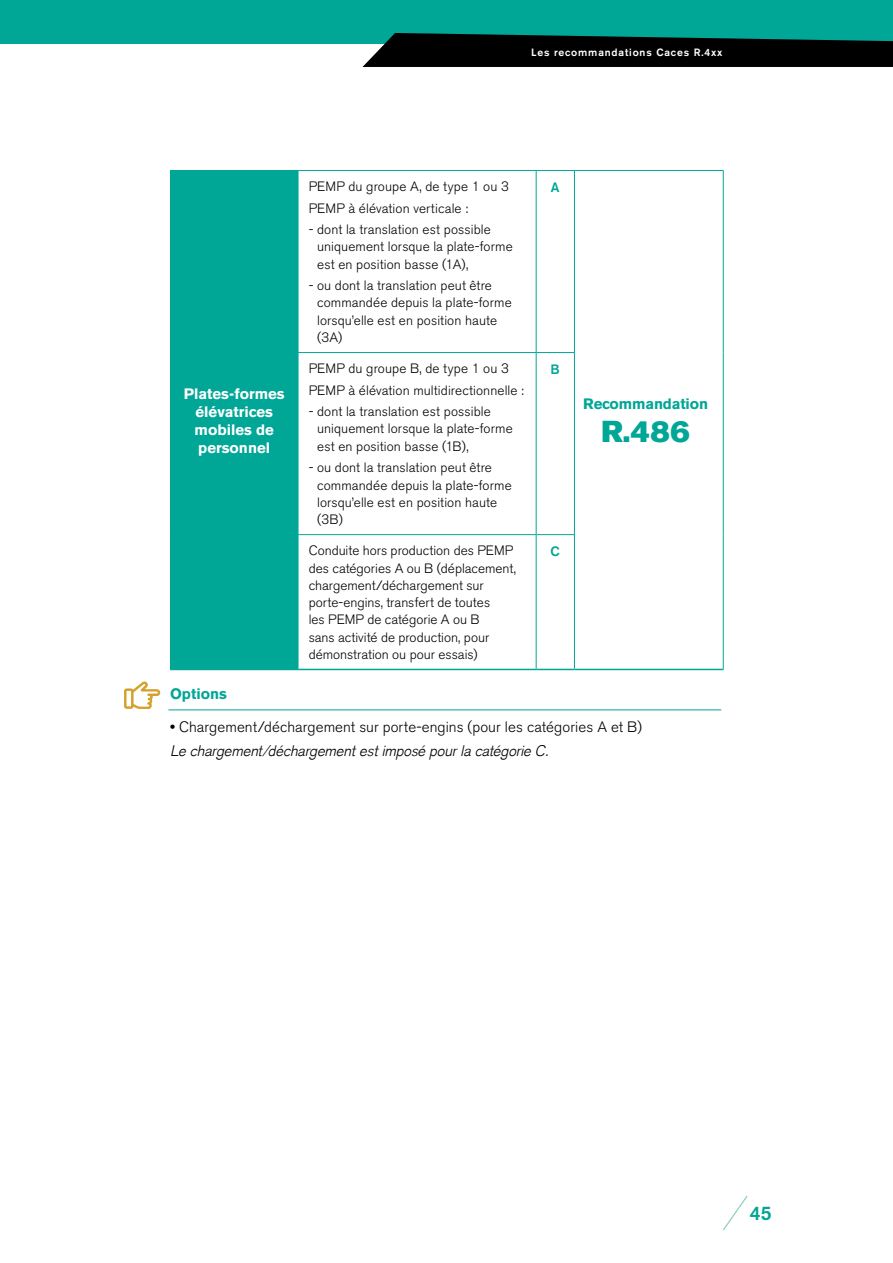
<style>
.page{position:relative;width:893px;height:1263px;background:#fff}
.page>*{position:absolute;margin:0;border:0;box-sizing:border-box;transform-origin:0 0}
.t1{font:30px "Akzidenz Grotesk BE Super";color:#00a696}
.t2{font:500 19.5px "Akzidenz Grotesk BE";color:#00a696}
.t3{font:300 15px "Akzidenz Grotesk BE";letter-spacing:.005em;color:#000}
.t4{font:italic 300 15px "Akzidenz Grotesk";color:#000}
.t5{font:700 15px/18px "Akzidenz Grotesk BE";color:#fff;text-align:center}
.t6{font:700 15px "Akzidenz Grotesk BE";letter-spacing:-.01em;color:#00a696}
.t7{font:300 13.5px/17.2px "Akzidenz Grotesk BE";letter-spacing:.01em;color:#000}
.t8{font:500 13.5px "Akzidenz Grotesk BE";color:#00a696}
.t9{font:500 10.5px "Akzidenz Grotesk BE";letter-spacing:.08em;color:#fff}
.s1{font-weight:500}
</style>
<div class="page">
<div style="left:0;top:0;width:893px;height:44px;background:#00a696"></div>
<svg style="left:362px;top:33px;width:531px;height:34px;background:#031917"></svg>
<svg style="left:723px;top:1196px;width:25px;height:35px"></svg>
<div style="left:170px;top:170px;width:128px;height:499px;background:#00a696"></div>
<hr style="left:170px;top:669px;width:128px;height:1px;background:#00a696">
<hr style="left:298px;top:170px;width:238px;height:1px;background:#00a696">
<hr style="left:298px;top:171px;width:1px;height:181px;background:#00a696">
<hr style="left:536px;top:170px;width:38px;height:1px;background:#00a696">
<hr style="left:536px;top:171px;width:1px;height:181px;background:#00a696">
<hr style="left:574px;top:170px;width:150px;height:1px;background:#00a696">
<hr style="left:574px;top:171px;width:1px;height:181px;background:#00a696">
<hr style="left:723px;top:171px;width:1px;height:182px;background:#00a696">
<hr style="left:723px;top:353px;width:1px;height:182px;background:#00a696">
<hr style="left:723px;top:535px;width:1px;height:134px;background:#00a696">
<hr style="left:574px;top:669px;width:150px;height:1px;background:#00a696">
<hr style="left:298px;top:352px;width:238px;height:1px;background:#00a696">
<hr style="left:298px;top:353px;width:1px;height:181px;background:#00a696">
<hr style="left:536px;top:352px;width:39px;height:1px;background:#00a696">
<hr style="left:536px;top:353px;width:1px;height:181px;background:#00a696">
<hr style="left:574px;top:353px;width:1px;height:181px;background:#00a696">
<hr style="left:298px;top:534px;width:238px;height:1px;background:#00a696">
<hr style="left:298px;top:535px;width:1px;height:134px;background:#00a696">
<hr style="left:536px;top:534px;width:39px;height:1px;background:#00a696">
<hr style="left:536px;top:535px;width:1px;height:134px;background:#00a696">
<hr style="left:574px;top:535px;width:1px;height:134px;background:#00a696">
<hr style="left:298px;top:669px;width:238px;height:1px;background:#00a696">
<hr style="left:536px;top:669px;width:38px;height:1px;background:#00a696">
<hr style="left:168px;top:709px;width:553px;height:1px;background:#00a696">
<svg style="left:124px;top:681px;width:36px;height:28px"></svg>
<p class="t9" style="left:531px;top:46px;width:193px">Les recommandations Caces R.4xx</p>
<p class="t5" style="left:184px;top:384px;width:102px">Plates-formes élévatrices mobiles de personnel</p>
<p class="t7" style="left:309px;top:176px;width:202px;line-height:21.5px">PEMP du groupe A, de type 1 ou 3<br>PEMP à élévation verticale :</p>
<p class="t7" style="left:317px;top:221px;width:197px;text-indent:-8px">- dont la translation est possible uniquement lorsque la plate-forme est en position basse (1A),</p>
<p class="t7" style="left:317px;top:277px;width:196px;text-indent:-8px">- ou dont la translation peut être commandée depuis la plate-forme lorsqu’elle est en position haute (3A)</p>
<p class="t7" style="left:309px;top:358px;width:217px;line-height:21.5px">PEMP du groupe B, de type 1 ou 3<br>PEMP à élévation multidirectionnelle :</p>
<p class="t7" style="left:317px;top:403px;width:197px;text-indent:-8px">- dont la translation est possible uniquement lorsque la plate-forme est en position basse (1B),</p>
<p class="t7" style="left:317px;top:459px;width:196px;text-indent:-8px">- ou dont la translation peut être commandée depuis la plate-forme lorsqu’elle est en position haute (3B)</p>
<p class="t8" style="left:551px;top:179px;width:10px">A</p>
<p class="t8" style="left:551px;top:361px;width:11px">B</p>
<p class="t7" style="left:309px;top:542px;width:209px">Conduite hors production des PEMP des catégories A ou B (déplacement, chargement/déchargement sur porte-engins, transfert de toutes<br>les PEMP de catégorie A ou B<br>sans activité de production, pour démonstration ou pour essais)</p>
<p class="t8" style="left:551px;top:543px;width:11px">C</p>
<p class="t6" style="left:583px;top:395px;width:126px">Recommandation</p>
<h1 class="t1" style="left:602px;top:414px;width:90px">R.486</h1>
<p class="t6" style="left:170px;top:685px;width:58px">Options</p>
<p class="t3" style="left:170px;top:718px;width:474px"><span class="s1">•</span> Chargement/déchargement sur porte-engins (pour les catégories A et B)</p>
<p class="t4" style="left:170px;top:742px;width:380px">Le chargement/déchargement est imposé pour la catégorie C.</p>
<h2 class="t2" style="left:750px;top:1201px;width:24px">45</h2>
</div>
